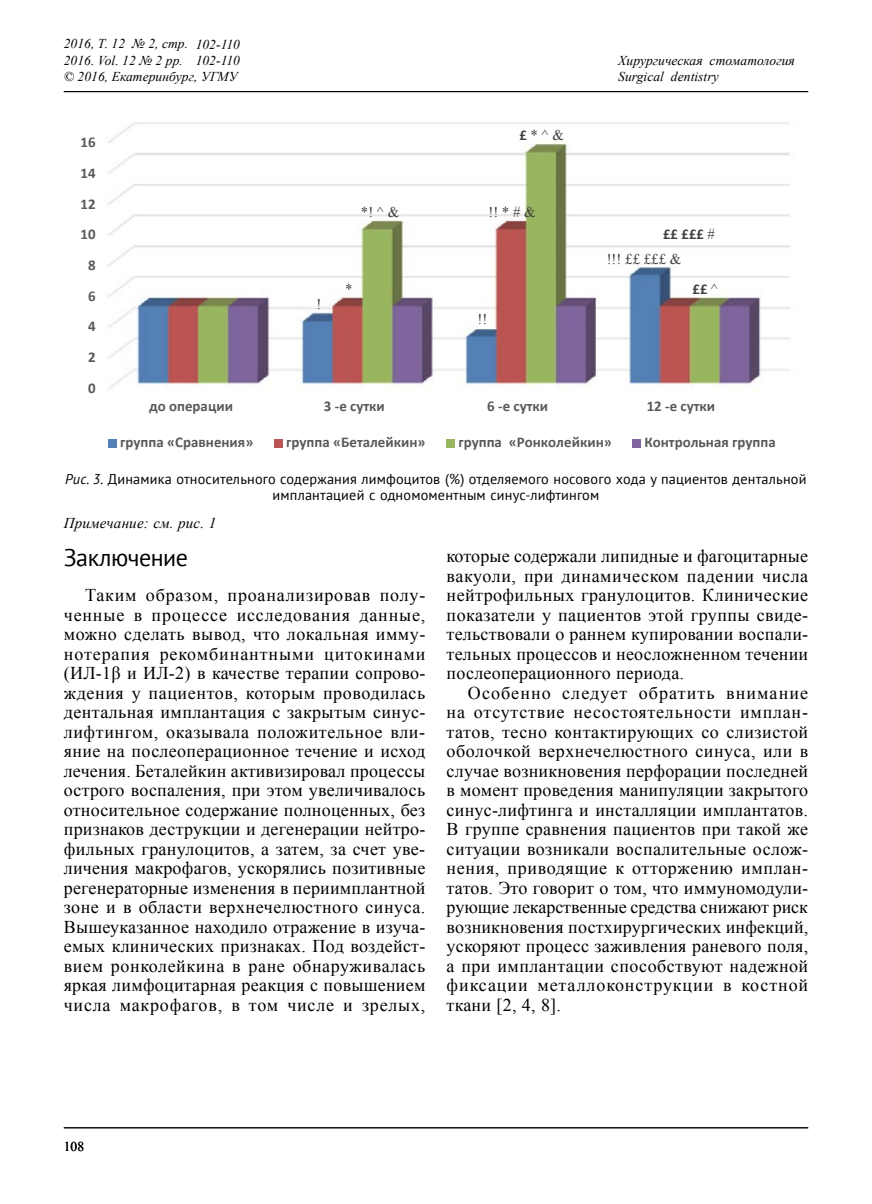
<style>
.page{position:relative;width:872px;height:1204px;background:#fff}
.page>*{position:absolute;margin:0;border:0;box-sizing:border-box;transform-origin:0 0}
.t1{font:24px "PT Sans";letter-spacing:-.02em;color:#000}
.t2{font:18px/19.5px "Times New Roman";letter-spacing:.02em;color:#000;text-align:justify}
.t3{font:italic 15px "Times New Roman";letter-spacing:.01em;color:#000}
.t4{font:700 14.85px "Calibri";color:#595959}
.t5{font:14.85px "Times New Roman";color:#404040}
.t6{font:700 14.85px "Calibri";color:#404040}
.t7{font:14.25px/16.5px "PT Sans";letter-spacing:.015em;color:#000;text-align:center}
.t8{font:italic 13.5px/16.2px "Times New Roman";letter-spacing:.005em;color:#000}
.t9{font:13.5px "Times New Roman";color:#000}
.s1{font-family:"Calibri";font-weight:700}
.s2{font-family:"Times New Roman";font-weight:400}
.s3{font-style:italic}
</style>
<div class="page">
<hr style="left:64px;top:91px;width:744px;height:1px;background:#000">
<hr style="left:64px;top:1127px;width:744px;height:1px;background:#000">
<svg style="left:107px;top:122px;width:683px;height:326px"></svg>
<p class="t8" style="left:64px;top:35px;width:176px">2016, Т. 12 № 2, стр.<br>2016. Vol. 12 № 2 pp.<br>© 2016, Екатеринбург, УГМУ</p>
<p class="t8" style="left:196px;top:36px;width:46px">102-110<br>102-110</p>
<p class="t4" style="left:80px;top:133px;width:17px">16</p>
<p class="t4" style="left:80px;top:163px;width:17px">14</p>
<p class="t4" style="left:80px;top:194px;width:17px">12</p>
<p class="t4" style="left:80px;top:225px;width:17px">10</p>
<p class="t4" style="left:88px;top:255px;width:9px">8</p>
<p class="t4" style="left:88px;top:286px;width:9px">6</p>
<p class="t4" style="left:88px;top:317px;width:9px">4</p>
<p class="t4" style="left:88px;top:347px;width:9px">2</p>
<p class="t4" style="left:88px;top:378px;width:9px">0</p>
<p class="t5" style="left:361px;top:202px;width:40px">*! ^ &amp;</p>
<p class="t5" style="left:317px;top:294px;width:6px">!</p>
<p class="t5" style="left:345px;top:279px;width:9px">*</p>
<p class="t5" style="left:519px;top:125px;width:46px"><span class="s1">£</span> * ^ &amp;</p>
<p class="t5" style="left:488px;top:202px;width:49px">!! * # &amp;</p>
<p class="t5" style="left:477px;top:309px;width:11px">!!</p>
<p class="t8" style="left:618px;top:52px;width:178px">Хирургическая стоматология<br>Surgical dentistry</p>
<p class="t6" style="left:663px;top:224px;width:53px">££ £££ <span class="s2">#</span></p>
<p class="t5" style="left:606px;top:249px;width:76px">!!! ££ £££ &amp;</p>
<p class="t6" style="left:692px;top:279px;width:27px">££ <span class="s2">^</span></p>
<p class="t4" style="left:149px;top:397px;width:85px">до операции</p>
<p class="t4" style="left:324px;top:397px;width:62px">3 -е сутки</p>
<p class="t4" style="left:487px;top:397px;width:62px">6 -е сутки</p>
<p class="t4" style="left:647px;top:397px;width:70px">12 -е сутки</p>
<p class="t4" style="left:120px;top:433px;width:134px">группа «Сравнения»</p>
<p class="t4" style="left:286px;top:433px;width:141px">группа «Беталейкин»</p>
<p class="t4" style="left:458px;top:433px;width:155px">группа «Ронколейкин»</p>
<p class="t4" style="left:644px;top:433px;width:133px">Контрольная группа</p>
<p class="t7" style="left:65px;top:470px;width:743px"><span class="s3">Рис. 3.</span> Динамика относительного содержания лимфоцитов (%) отделяемого носового хода у пациентов дентальной имплантацией с одномоментным синус-лифтингом</p>
<p class="t3" style="left:64px;top:513px;width:154px">Примечание: см. рис. 1</p>
<h1 class="t1" style="left:64px;top:542px;width:126px">Заключение</h1>
<p class="t2" style="left:64px;top:585px;width:363px;text-indent:21px">Таким образом, проанализировав полу&shy;ченные в процессе исследования данные, можно сделать вывод, что локальная имму&shy;нотерапия рекомбинантными цитокинами (ИЛ-1β и ИЛ-2) в качестве терапии сопрово&shy;ждения у пациентов, которым проводилась дентальная имплантация с закрытым синус&shy;лифтингом, оказывала положительное вли&shy;яние на послеоперационное течение и исход лечения. Беталейкин активизировал процессы острого воспаления, при этом увеличивалось относительное содержание полноценных, без признаков деструкции и дегенерации нейтро&shy;фильных гранулоцитов, а затем, за счет уве&shy;личения макрофагов, ускорялись позитивные регенераторные изменения в периимплантной зоне и в области верхнечелюстного синуса.<br>Вышеуказанное находило отражение в изуча&shy;емых клинических признаках. Под воздейст&shy;вием ронколейкина в ране обнаруживалась яркая лимфоцитарная реакция с повышением числа макрофагов, в том числе и зрелых,</p>
<p class="t2" style="left:446px;top:546px;width:363px">которые содержали липидные и фагоцитарные вакуоли, при динамическом падении числа нейтрофильных гранулоцитов. Клинические показатели у пациентов этой группы свиде&shy;тельствовали о раннем купировании воспали&shy;тельных процессов и неосложненном течении послеоперационного периода.</p>
<p class="t2" style="left:446px;top:682px;width:363px;text-indent:21px">Особенно следует обратить внимание на отсутствие несостоятельности имплан&shy;татов, тесно контактирующих со слизистой оболочкой верхнечелюстного синуса, или в случае возникновения перфорации последней в момент проведения манипуляции закрытого синус-лифтинга и инсталляции имплантатов.<br>В группе сравнения пациентов при такой же ситуации возникали воспалительные ослож&shy;нения, приводящие к отторжению имплан&shy;татов. Это говорит о том, что иммуномодули&shy;рующие лекарственные средства снижают риск возникновения постхирургических инфекций, ускоряют процесс заживления раневого поля, а при имплантации способствуют надежной фиксации металлоконструкции в костной ткани [2, 4, 8].</p>
<p class="t9" style="left:64px;top:1137px;width:22px">108</p>
</div>
